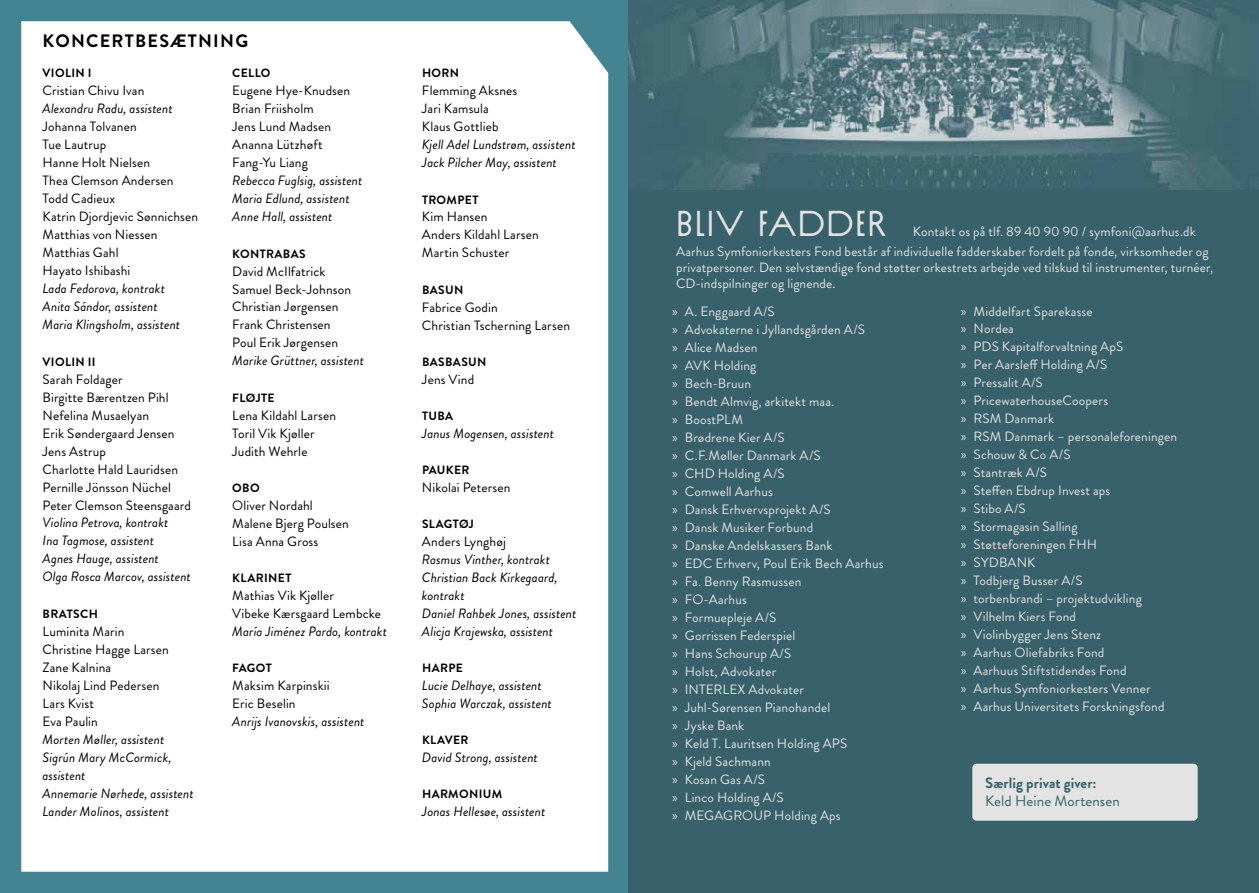
<style>
.page{position:relative;width:1259px;height:893px;background:#fff}
.page>*{position:absolute;margin:0;border:0;box-sizing:border-box;transform-origin:0 0}
.t1{font:36px "Sud";letter-spacing:.015em;color:#e3e3e3}
.t2{font:700 18px "Brandon Grotesque";letter-spacing:.07em;color:#000}
.t3{font:700 15px "Brandon Grotesque";letter-spacing:.005em;color:#38616b}
.t4{font:15px "Brandon Grotesque";letter-spacing:.005em;color:#38616b}
.t5{font:13.5px/18px "Brandon Grotesque";letter-spacing:.01em;color:#e3e3e3}
.t6{font:13.5px/18px "Brandon Grotesque";letter-spacing:.01em;color:#000}
.t7{font:italic 13.5px/18px "Brandon Grotesque";letter-spacing:.005em;color:#000}
.t8{font:700 12px "Brandon Grotesque";letter-spacing:.03em;color:#000}
.s1{font-family:"Myriad Pro"}
</style>
<div class="page">
<div style="left:0;top:0;width:629px;height:893px;background:#438392"></div>
<svg style="left:21px;top:21px;width:587px;height:851px"></svg>
<div style="left:629px;top:0;width:630px;height:893px;background:#38616b"></div>
<div style="left:972px;top:764px;width:225px;height:57px;background:#e3e3e3;border-radius:4px"></div>
<img style="left:629px;top:0;width:630px;height:189px">
<h2 class="t2" style="left:43px;top:28px;width:207px">KONCERTBESÆTNING</h2>
<p class="t8" style="left:43px;top:65px;width:50px">VIOLIN I</p>
<p class="t6" style="left:43px;top:82px;width:103px">Cristian Chivu Ivan</p>
<p class="t7" style="left:43px;top:100px;width:132px">Alexandru Radu, assistent</p>
<p class="t6" style="left:43px;top:118px;width:157px">Johanna Tolvanen<br>Tue Lautrup<br>Hanne Holt Nielsen<br>Thea Clemson Andersen<br>Todd Cadieux<br>Katrin Djordjevic Sønnichsen<br>Matthias von Niessen<br>Matthias Gahl<br>Hayato Ishibashi</p>
<p class="t7" style="left:43px;top:280px;width:139px">Lada Fedorova, kontrakt<br>Anita Sándor, assistent<br>Maria Klingsholm, assistent</p>
<p class="t8" style="left:43px;top:353px;width:54px">VIOLIN II</p>
<p class="t6" style="left:43px;top:370px;width:150px">Sarah Foldager<br>Birgitte Bærentzen Pihl<br>Nefelina Musaelyan<br>Erik Søndergaard Jensen<br>Jens Astrup<br>Charlotte Hald Lauridsen<br>Pernille Jönsson Nüchel<br>Peter Clemson Steensgaard</p>
<p class="t7" style="left:43px;top:514px;width:150px">Violina Petrova, kontrakt<br>Ina Tagmose, assistent<br>Agnes Hauge, assistent<br>Olga Rosca Marcov, assistent</p>
<p class="t8" style="left:43px;top:605px;width:57px">BRATSCH</p>
<p class="t6" style="left:43px;top:622px;width:128px">Luminita Marin<br>Christine Hagge Larsen<br>Zane Kalnina<br>Nikolaj Lind Pedersen<br>Lars Kvist<br>Eva Paulin</p>
<p class="t7" style="left:43px;top:730px;width:153px">Morten Møller, assistent<br>Sigrún Mary McCormick, assistent<br>Annemarie Nørhede, assistent<br>Lander Molinos, assistent</p>
<p class="t8" style="left:232px;top:65px;width:40px">CELLO</p>
<p class="t6" style="left:232px;top:82px;width:119px">Eugene Hye-Knudsen<br>Brian Friisholm<br>Jens Lund Madsen<br>Ananna Lützhøft<br>Fang-Yu Liang</p>
<p class="t7" style="left:232px;top:172px;width:132px">Rebecca Fuglsig, assistent<br>Maria Edlund, assistent<br>Anne Hall, assistent</p>
<p class="t8" style="left:232px;top:245px;width:75px">KONTRABAS</p>
<p class="t6" style="left:232px;top:262px;width:120px">David McIlfatrick<br>Samuel Beck-Johnson<br>Christian Jørgensen<br>Frank Christensen<br>Poul Erik Jørgensen</p>
<p class="t7" style="left:232px;top:352px;width:133px">Marike Grüttner, assistent</p>
<p class="t8" style="left:232px;top:389px;width:44px">FLØJTE</p>
<p class="t6" style="left:232px;top:406px;width:105px">Lena Kildahl Larsen<br>Toril Vik Kjøller<br>Judith Wehrle</p>
<p class="t8" style="left:232px;top:479px;width:29px">OBO</p>
<p class="t6" style="left:232px;top:496px;width:118px">Oliver Nordahl<br>Malene Bjerg Poulsen<br>Lisa Anna Gross</p>
<p class="t8" style="left:232px;top:569px;width:61px">KLARINET</p>
<p class="t6" style="left:232px;top:586px;width:150px">Mathias Vik Kjøller<br>Vibeke Kærsgaard Lembcke</p>
<p class="t7" style="left:232px;top:622px;width:156px">María Jiménez Pardo, kontrakt</p>
<p class="t8" style="left:232px;top:659px;width:41px">FAGOT</p>
<p class="t6" style="left:232px;top:676px;width:99px">Maksim Karpinskii<br>Eric Beselin</p>
<p class="t7" style="left:232px;top:712px;width:134px">Anrijs Ivanovskis, assistent</p>
<p class="t8" style="left:422px;top:65px;width:39px">HORN</p>
<p class="t6" style="left:422px;top:82px;width:97px">Flemming Aksnes<br>Jari Kamsula<br>Klaus Gottlieb</p>
<p class="t7" style="left:422px;top:136px;width:155px">Kjell Adel Lundstrøm, assistent<br>Jack Pilcher May, assistent</p>
<p class="t8" style="left:422px;top:191px;width:58px">TROMPET</p>
<p class="t6" style="left:422px;top:208px;width:118px">Kim Hansen<br>Anders Kildahl Larsen<br>Martin Schuster</p>
<p class="t8" style="left:422px;top:281px;width:43px">BASUN</p>
<p class="t6" style="left:422px;top:298px;width:150px">Fabrice Godin<br>Christian Tscherning Larsen</p>
<p class="t8" style="left:422px;top:353px;width:66px">BASBASUN</p>
<p class="t6" style="left:422px;top:370px;width:54px">Jens Vind</p>
<p class="t8" style="left:422px;top:407px;width:33px">TUBA</p>
<p class="t7" style="left:422px;top:424px;width:133px">Janus Mogensen, assistent</p>
<p class="t8" style="left:422px;top:461px;width:49px">PAUKER</p>
<p class="t6" style="left:422px;top:478px;width:90px">Nikolai Petersen</p>
<p class="t8" style="left:422px;top:515px;width:53px">SLAGTØJ</p>
<p class="t6" style="left:422px;top:532px;width:85px">Anders Lynghøj</p>
<p class="t7" style="left:422px;top:550px;width:156px">Rasmus Vinther, kontrakt<br>Christian Back Kirkegaard, kontrakt<br>Daniel Rahbek Jones, assistent<br>Alicja Krajewska, assistent</p>
<p class="t8" style="left:422px;top:659px;width:42px">HARPE</p>
<p class="t7" style="left:422px;top:676px;width:131px">Lucie Delhaye, assistent<br>Sophia Warczak, assistent</p>
<p class="t8" style="left:422px;top:731px;width:48px">KLAVER</p>
<p class="t7" style="left:422px;top:748px;width:117px">David Strong, assistent</p>
<p class="t8" style="left:422px;top:785px;width:82px">HARMONIUM</p>
<p class="t7" style="left:422px;top:802px;width:125px">Jonas Hellesøe, assistent</p>
<h1 class="t1" style="left:676px;top:202px;width:213px">BLIV FADDER</h1>
<p class="t5" style="left:912px;top:222px;width:284px">Kontakt os på tlf. 89 40 90 90 / symfoni@aarhus.dk</p>
<p class="t5" style="left:676px;top:243px;width:539px;line-height:16.2px">Aarhus Symfoniorkesters Fond består af individuelle fadderskaber fordelt på fonde, virksomheder og privatpersoner. Den selvstændige fond støtter orkestrets arbejde ved tilskud til instrumenter, turnéer,<br>CD-indspilninger og lignende.</p>
<p class="t5" style="left:672px;top:302px;width:213px"><span class="s1">»</span> A. Enggaard A/S<br><span class="s1">»</span> Advokaterne i Jyllandsgården A/S<br><span class="s1">»</span> Alice Madsen<br><span class="s1">»</span> AVK Holding<br><span class="s1">»</span> Bech-Bruun<br><span class="s1">»</span> Bendt Almvig, arkitekt maa.<br><span class="s1">»</span> BoostPLM<br><span class="s1">»</span> Brødrene Kier A/S<br><span class="s1">»</span> C.F.Møller Danmark A/S<br><span class="s1">»</span> CHD Holding A/S<br><span class="s1">»</span> Comwell Aarhus<br><span class="s1">»</span> Dansk Erhvervsprojekt A/S<br><span class="s1">»</span> Dansk Musiker Forbund<br><span class="s1">»</span> Danske Andelskassers Bank<br><span class="s1">»</span> EDC Erhverv, Poul Erik Bech Aarhus <span class="s1">»</span> Fa. Benny Rasmussen<br><span class="s1">»</span> FO-Aarhus<br><span class="s1">»</span> Formuepleje A/S<br><span class="s1">»</span> Gorrissen Federspiel<br><span class="s1">»</span> Hans Schourup A/S<br><span class="s1">»</span> Holst, Advokater<br><span class="s1">»</span> INTERLEX Advokater<br><span class="s1">»</span> Juhl-Sørensen Pianohandel<br><span class="s1">»</span> Jyske Bank<br><span class="s1">»</span> Keld T. Lauritsen Holding APS<br><span class="s1">»</span> Kjeld Sachmann<br><span class="s1">»</span> Kosan Gas A/S<br><span class="s1">»</span> Linco Holding A/S<br><span class="s1">»</span> MEGAGROUP Holding Aps</p>
<p class="t5" style="left:960px;top:302px;width:218px"><span class="s1">»</span> Middelfart Sparekasse<br><span class="s1">»</span> Nordea<br><span class="s1">»</span> PDS Kapitalforvaltning ApS<br><span class="s1">»</span> Per Aarsleff Holding A/S<br><span class="s1">»</span> Pressalit A/S<br><span class="s1">»</span> PricewaterhouseCoopers<br><span class="s1">»</span> RSM Danmark<br><span class="s1">»</span> RSM Danmark – personaleforeningen <span class="s1">»</span> Schouw &amp; Co A/S<br><span class="s1">»</span> Stantræk A/S<br><span class="s1">»</span> Steffen Ebdrup Invest aps<br><span class="s1">»</span> Stibo A/S<br><span class="s1">»</span> Stormagasin Salling<br><span class="s1">»</span> Støtteforeningen FHH<br><span class="s1">»</span> SYDBANK<br><span class="s1">»</span> Todbjerg Busser A/S<br><span class="s1">»</span> torbenbrandi – projektudvikling<br><span class="s1">»</span> Vilhelm Kiers Fond<br><span class="s1">»</span> Violinbygger Jens Stenz<br><span class="s1">»</span> Aarhus Oliefabriks Fond<br><span class="s1">»</span> Aarhuus Stiftstidendes Fond<br><span class="s1">»</span> Aarhus Symfoniorkesters Venner<br><span class="s1">»</span> Aarhus Universitets Forskningsfond</p>
<p class="t3" style="left:985px;top:773px;width:113px">Særlig privat giver:</p>
<p class="t4" style="left:985px;top:791px;width:136px">Keld Heine Mortensen</p>
</div>
